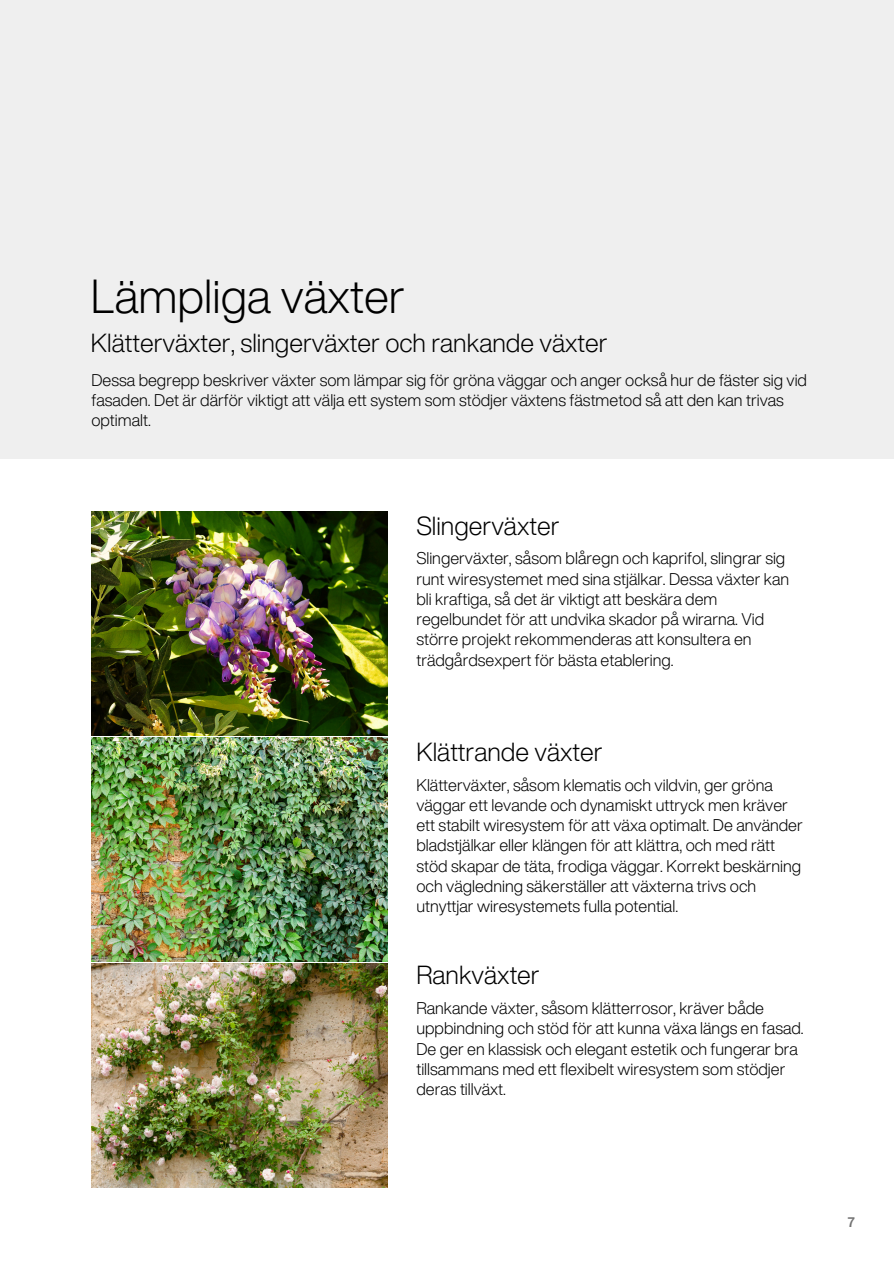
<style>
.page{position:relative;width:894px;height:1264px;background:#fff}
.page>*{position:absolute;margin:0;border:0;box-sizing:border-box;transform-origin:0 0}
.t1{font:300 46.5px "Helvetica Now Display";color:#000}
.t2{font:300 25.5px "Helvetica Now Display";color:#000}
.t3{font:300 16.5px/20.2px "Helvetica Now Display";color:#000}
.t4{font:700 13.5px "Helvetica Now Display";color:#737373}
</style>
<div class="page">
<div style="left:0;top:0;width:893px;height:458px;background:#efefef"></div>
<img style="left:91px;top:511px;width:296px;height:224px">
<img style="left:92px;top:737px;width:296px;height:224px">
<img style="left:92px;top:963px;width:296px;height:224px">
<h2 class="t1" style="left:91px;top:261px;width:315px">Lämpliga växter</h2>
<p class="t2" style="left:91px;top:323px;width:518px">Klätterväxter, slingerväxter och rankande växter</p>
<p class="t3" style="left:91px;top:369px;width:717px">Dessa begrepp beskriver växter som lämpar sig för gröna väggar och anger också hur de fäster sig vid fasaden. Det är därför viktigt att välja ett system som stödjer växtens fästmetod så att den kan trivas optimalt.</p>
<p class="t2" style="left:416px;top:506px;width:144px">Slingerväxter</p>
<h1 class="t3" style="left:416px;top:548px;width:374px">Slingerväxter, såsom blåregn och kaprifol, slingrar sig runt wiresystemet med sina stjälkar. Dessa växter kan bli kraftiga, så det är viktigt att beskära dem regelbundet för att undvika skador på wirarna. Vid större projekt rekommenderas att konsultera en trädgårdsexpert för bästa etablering.</h1>
<p class="t2" style="left:416px;top:732px;width:188px">Klättrande växter</p>
<h2 class="t3" style="left:416px;top:774px;width:388px">Klätterväxter, såsom klematis och vildvin, ger gröna väggar ett levande och dynamiskt uttryck men kräver ett stabilt wiresystem för att växa optimalt. De använder bladstjälkar eller klängen för att klättra, och med rätt stöd skapar de täta, frodiga väggar. Korrekt beskärning och vägledning säkerställer att växterna trivs och utnyttjar wiresystemets fulla potential.</h2>
<p class="t2" style="left:416px;top:956px;width:125px">Rankväxter</p>
<h2 class="t3" style="left:416px;top:997px;width:389px">Rankande växter, såsom klätterrosor, kräver både uppbindning och stöd för att kunna växa längs en fasad.<br>De ger en klassisk och elegant estetik och fungerar bra tillsammans med ett flexibelt wiresystem som stödjer deras tillväxt.</h2>
<p class="t4" style="left:847px;top:1211px;width:9px">7</p>
</div>
